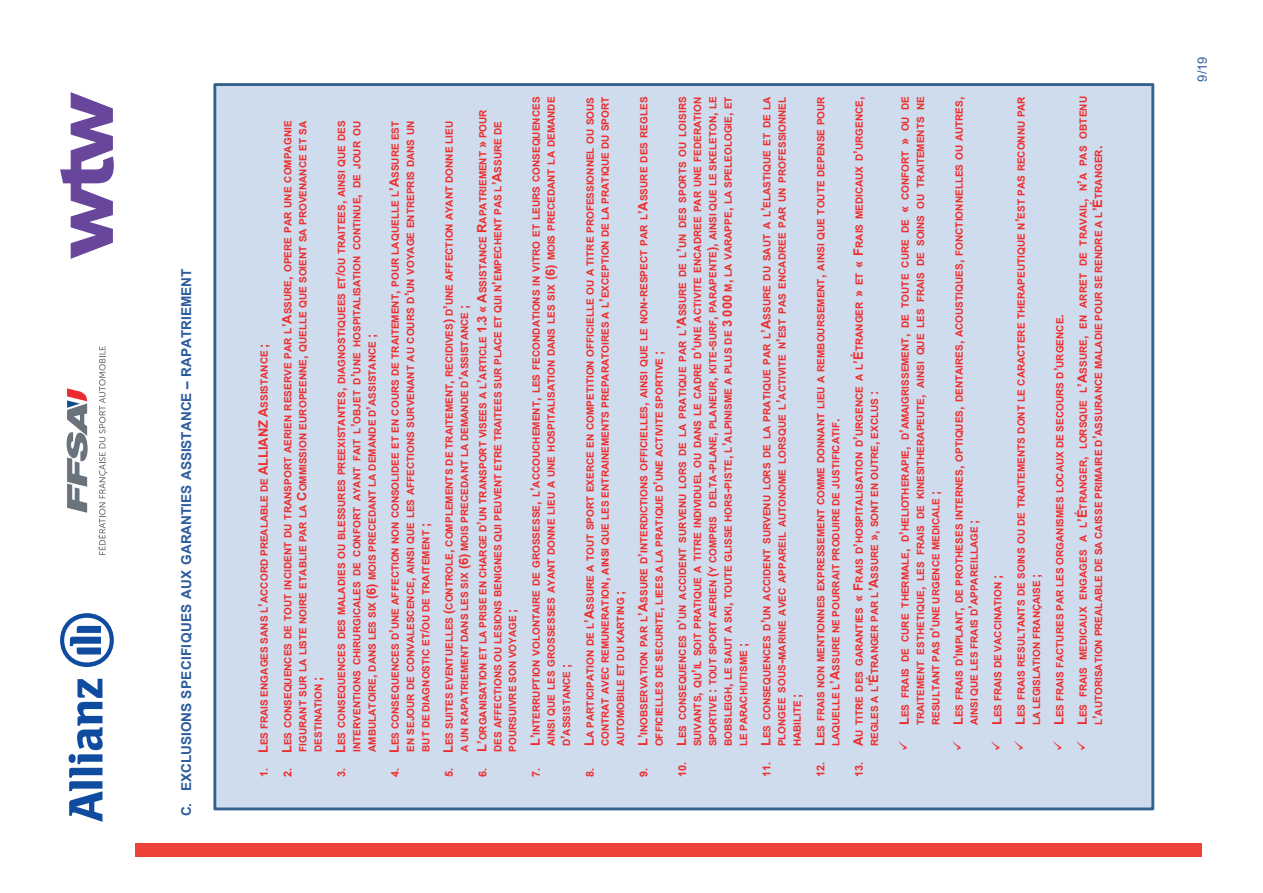
<style>
.page{position:relative;width:1263px;height:893px;background:#fff}
.page>*{position:absolute;margin:0;border:0;box-sizing:border-box;transform-origin:0 0}
.t1{font:700 13.65px "Arial";color:#2c5c9d}
.t2{font:12.9px "Arial";color:#2c5c9d}
.t3{font:700 10.05px/15.3px "Arial";color:#ee2d2d;text-align:justify}
.s1{font-size:10.8px}
.s2{font-size:12.9px}
</style>
<div class="page">
<div style="left:215px;top:85px;width:938px;height:724px;background:#cedcee"></div>
<div style="left:135px;top:843px;width:1066px;height:13px;background:#ee423a"></div>
<svg style="left:69px;top:679px;width:34px;height:143px"></svg>
<svg style="left:60px;top:613px;width:54px;height:54px"></svg>
<svg style="left:67px;top:388px;width:21px;height:125px"></svg>
<svg style="left:98px;top:346px;width:9px;height:209px"></svg>
<svg style="left:60px;top:92px;width:54px;height:167px"></svg>
<h1 class="t1" style="left:177px;top:816px;width:549px;rotate:-90deg">C. EXCLUSIONS SPECIFIQUES AUX GARANTIES ASSISTANCE – RAPATRIEMENT</h1>
<p class="t3" style="left:257px;top:777px;width:435px;rotate:-90deg"><span class="s1">1.</span> <span class="s2">L</span>ES FRAIS ENGAGES SANS L<span class="s2">’</span>ACCORD PREALABLE DE <span class="s2">ALLIANZ A</span>SSISTANCE <span class="s2">;</span></p>
<p class="t3" style="left:476px;top:752px;width:644px;line-height:14.9px;text-align:left;text-indent:-25px;rotate:-90deg"><span class="s1">6.</span> <span class="s2">L’</span>ORGANISATION ET LA PRISE EN CHARGE D<span class="s2">’</span>UN TRANSPORT VISEES A L<span class="s2">’</span>ARTICLE <span class="s2">1.3 « A</span>SSISTANCE <span class="s2">R</span>APATRIEMENT <span class="s2">»</span> POUR<br>DES AFFECTIONS OU LESIONS BENIGNES QUI PEUVENT ETRE TRAITEES SUR PLACE ET QUI N<span class="s2">’</span>EMPECHENT PAS L<span class="s2">’A</span>SSURE DE<br>POURSUIVRE SON VOYAGE <span class="s2">;</span></p>
<p class="t3" style="left:280px;top:752px;width:633px;text-indent:-25px;rotate:-90deg"><span class="s1">2.</span> <span class="s2">L</span>ES CONSEQUENCES DE TOUT INCIDENT DU TRANSPORT AERIEN RESERVE PAR L<span class="s2">’A</span>SSURE<span class="s2">,</span> OPERE PAR UNE COMPAGNIE FIGURANT SUR LA LISTE NOIRE ETABLIE PAR LA <span class="s2">C</span>OMMISSION EUROPEENNE<span class="s2">,</span> QUELLE QUE SOIENT SA PROVENANCE ET SA DESTINATION <span class="s2">;</span></p>
<p class="t3" style="left:334px;top:752px;width:633px;text-indent:-25px;rotate:-90deg"><span class="s1">3.</span> <span class="s2">L</span>ES CONSEQUENCES DES MALADIES OU BLESSURES PREEXISTANTES<span class="s2">,</span> DIAGNOSTIQUEES ET<span class="s2">/</span>OU TRAITEES<span class="s2">,</span> AINSI QUE DES INTERVENTIONS CHIRURGICALES DE CONFORT AYANT FAIT L<span class="s2">’</span>OBJET D<span class="s2">’</span>UNE HOSPITALISATION CONTINUE<span class="s2">,</span> DE JOUR OU AMBULATOIRE<span class="s2">,</span> DANS LES SIX <span class="s2">(6)</span> MOIS PRECEDANT LA DEMANDE D<span class="s2">’</span>ASSISTANCE <span class="s2">;</span></p>
<p class="t3" style="left:388px;top:752px;width:633px;text-indent:-25px;rotate:-90deg"><span class="s1">4.</span> <span class="s2">L</span>ES CONSEQUENCES D<span class="s2">’</span>UNE AFFECTION NON CONSOLIDEE ET EN COURS DE TRAITEMENT<span class="s2">,</span> POUR LAQUELLE L<span class="s2">’A</span>SSURE EST EN SEJOUR DE CONVALESCENCE<span class="s2">,</span> AINSI QUE LES AFFECTIONS SURVENANT AU COURS D<span class="s2">’</span>UN VOYAGE ENTREPRIS DANS UN BUT DE DIAGNOSTIC ET<span class="s2">/</span>OU DE TRAITEMENT <span class="s2">;</span></p>
<p class="t3" style="left:442px;top:752px;width:632px;text-indent:-25px;rotate:-90deg"><span class="s1">5.</span> <span class="s2">L</span>ES SUITES EVENTUELLES <span class="s2">(</span>CONTROLE<span class="s2">,</span> COMPLEMENTS DE TRAITEMENT<span class="s2">,</span> RECIDIVES<span class="s2">)</span> D<span class="s2">’</span>UNE AFFECTION AYANT DONNE LIEU<br>A UN RAPATRIEMENT DANS LES SIX <span class="s2">(6)</span> MOIS PRECEDANT LA DEMANDE D<span class="s2">’</span>ASSISTANCE <span class="s2">;</span></p>
<p class="t3" style="left:529px;top:746px;width:651px;text-indent:-30px;rotate:-90deg"><span class="s1">7.</span> <span class="s2">L’</span>INTERRUPTION VOLONTAIRE DE GROSSESSE<span class="s2">,</span> L<span class="s2">’</span>ACCOUCHEMENT<span class="s2">,</span> LES FECONDATIONS IN VITRO ET LEURS CONSEQUENCES AINSI QUE LES GROSSESSES AYANT DONNE LIEU A UNE HOSPITALISATION DANS LES SIX <span class="s2">(6)</span> MOIS PRECEDANT LA DEMANDE D<span class="s2">’</span>ASSISTANCE <span class="s2">;</span></p>
<p class="t3" style="left:583px;top:746px;width:651px;text-indent:-30px;rotate:-90deg"><span class="s1">8.</span> <span class="s2">L</span>A PARTICIPATION DE L<span class="s2">’A</span>SSURE A TOUT SPORT EXERCE EN COMPETITION OFFICIELLE OU A TITRE PROFESSIONNEL OU SOUS CONTRAT AVEC REMUNERATION<span class="s2">,</span> AINSI QUE LES ENTRAINEMENTS PREPARATOIRES A L<span class="s2">’</span>EXCEPTION DE LA PRATIQUE DU SPORT AUTOMOBILE ET DU KARTING <span class="s2">;</span></p>
<p class="t3" style="left:637px;top:746px;width:651px;text-indent:-30px;rotate:-90deg"><span class="s1">9.</span> <span class="s2">L’</span>INOBSERVATION PAR L<span class="s2">’A</span>SSURE D<span class="s2">’</span>INTERDICTIONS OFFICIELLES<span class="s2">,</span> AINSI QUE LE NON<span class="s2">-</span>RESPECT PAR L<span class="s2">’A</span>SSURE DES REGLES<br>OFFICIELLES DE SECURITE<span class="s2">,</span> LIEES A LA PRATIQUE D<span class="s2">’</span>UNE ACTIVITE SPORTIVE <span class="s2">;</span></p>
<p class="t3" style="left:675px;top:746px;width:651px;text-indent:-30px;rotate:-90deg"><span class="s1">10.</span> <span class="s2">L</span>ES CONSEQUENCES D<span class="s2">’</span>UN ACCIDENT SURVENU LORS DE LA PRATIQUE PAR L<span class="s2">’A</span>SSURE DE L<span class="s2">’</span>UN DES SPORTS OU LOISIRS SUIVANTS<span class="s2">,</span> QU<span class="s2">’</span>IL SOIT PRATIQUE A TITRE INDIVIDUEL OU DANS LE CADRE D<span class="s2">’</span>UNE ACTIVITE ENCADREE PAR UNE FEDERATION SPORTIVE <span class="s2">:</span> TOUT SPORT AERIEN <span class="s2">(</span>Y COMPRIS DELTA<span class="s2">-</span>PLANE<span class="s2">,</span> PLANEUR<span class="s2">,</span> KITE<span class="s2">-</span>SURF<span class="s2">,</span> PARAPENTE<span class="s2">),</span> AINSI QUE LE SKELETON<span class="s2">,</span> LE BOBSLEIGH<span class="s2">,</span> LE SAUT A SKI<span class="s2">,</span> TOUTE GLISSE HORS<span class="s2">-</span>PISTE<span class="s2">,</span> L<span class="s2">’</span>ALPINISME A PLUS DE <span class="s2">3 000</span> M<span class="s2">,</span> LA VARAPPE<span class="s2">,</span> LA SPELEOLOGIE<span class="s2">,</span> ET LE PARACHUTISME <span class="s2">;</span></p>
<p class="t3" style="left:759px;top:746px;width:651px;text-indent:-30px;rotate:-90deg"><span class="s1">11.</span> <span class="s2">L</span>ES CONSEQUENCES D<span class="s2">’</span>UN ACCIDENT SURVENU LORS DE LA PRATIQUE PAR L<span class="s2">’A</span>SSURE DU SAUT A L<span class="s2">’</span>ELASTIQUE ET DE LA PLONGEE SOUS<span class="s2">-</span>MARINE AVEC APPAREIL AUTONOME LORSQUE L<span class="s2">’</span>ACTIVITE N<span class="s2">’</span>EST PAS ENCADREE PAR UN PROFESSIONNEL HABILITE <span class="s2">;</span></p>
<p class="t3" style="left:813px;top:746px;width:651px;text-indent:-30px;rotate:-90deg"><span class="s1">12.</span> <span class="s2">L</span>ES FRAIS NON MENTIONNES EXPRESSEMENT COMME DONNANT LIEU A REMBOURSEMENT<span class="s2">,</span> AINSI QUE TOUTE DEPENSE POUR<br>LAQUELLE L<span class="s2">’A</span>SSURE NE POURRAIT PRODUIRE DE JUSTIFICATIF<span class="s2">.</span></p>
<p class="t3" style="left:852px;top:746px;width:652px;text-indent:-30px;rotate:-90deg"><span class="s1">13.</span> <span class="s2">A</span>U TITRE DES GARANTIES <span class="s2">« F</span>RAIS D<span class="s2">’</span>HOSPITALISATION D<span class="s2">’</span>URGENCE A L<span class="s2">’É</span>TRANGER <span class="s2">»</span> ET <span class="s2">« F</span>RAIS MEDICAUX D<span class="s2">’</span>URGENCE<span class="s2">,<br></span>REGLES A L<span class="s2">’É</span>TRANGER PAR L<span class="s2">’A</span>SSURE <span class="s2">»,</span> SONT EN OUTRE<span class="s2">,</span> EXCLUS <span class="s2">:</span></p>
<p class="t3" style="left:898px;top:725px;width:630px;text-indent:-26px;rotate:-90deg">✓ <span class="s2">L</span>ES FRAIS DE CURE THERMALE<span class="s2">,</span> D<span class="s2">’</span>HELIOTHERAPIE<span class="s2">,</span> D<span class="s2">’</span>AMAIGRISSEMENT<span class="s2">,</span> DE TOUTE CURE DE <span class="s2">«</span> CONFORT <span class="s2">»</span> OU DE TRAITEMENT ESTHETIQUE<span class="s2">,</span> LES FRAIS DE KINESITHERAPEUTE<span class="s2">,</span> AINSI QUE LES FRAIS DE SOINS OU TRAITEMENTS NE RESULTANT PAS D<span class="s2">’</span>UNE URGENCE MEDICALE <span class="s2">;</span></p>
<p class="t3" style="left:952px;top:725px;width:630px;text-indent:-26px;rotate:-90deg">✓ <span class="s2">L</span>ES FRAIS D<span class="s2">’</span>IMPLANT<span class="s2">,</span> DE PROTHESES INTERNES<span class="s2">,</span> OPTIQUES<span class="s2">,</span> DENTAIRES<span class="s2">,</span> ACOUSTIQUES<span class="s2">,</span> FONCTIONNELLES OU AUTRES<span class="s2">,<br></span>AINSI QUE LES FRAIS D<span class="s2">’</span>APPAREILLAGE <span class="s2">;</span></p>
<p class="t3" style="left:990px;top:751px;width:178px;rotate:-90deg">✓ <span class="s2">L</span>ES FRAIS DE VACCINATION <span class="s2">;</span></p>
<p class="t3" style="left:1014px;top:725px;width:630px;text-indent:-26px;rotate:-90deg">✓ <span class="s2">L</span>ES FRAIS RESULTANTS DE SOINS OU DE TRAITEMENTS DONT LE CARACTERE THERAPEUTIQUE N<span class="s2">’</span>EST PAS RECONNU PAR<br>LA LEGISLATION FRANÇAISE <span class="s2">;</span></p>
<p class="t3" style="left:1052px;top:751px;width:438px;rotate:-90deg">✓ <span class="s2">L</span>ES FRAIS FACTURES PAR LES ORGANISMES LOCAUX DE SECOURS D<span class="s2">’</span>URGENCE<span class="s2">.</span></p>
<p class="t3" style="left:1076px;top:725px;width:630px;text-indent:-26px;rotate:-90deg">✓ <span class="s2">L</span>ES FRAIS MEDICAUX ENGAGES A L<span class="s2">’É</span>TRANGER<span class="s2">,</span> LORSQUE L<span class="s2">’A</span>SSURE<span class="s2">,</span> EN ARRET DE TRAVAIL<span class="s2">,</span> N<span class="s2">’</span>A PAS OBTENU<br>L<span class="s2">’</span>AUTORISATION PREALABLE DE SA CAISSE PRIMAIRE D<span class="s2">’</span>ASSURANCE MALADIE POUR SE RENDRE A L<span class="s2">’É</span>TRANGER<span class="s2">.</span></p>
<p class="t2" style="left:1193px;top:82px;width:27px;rotate:-90deg">9/19</p>
</div>
